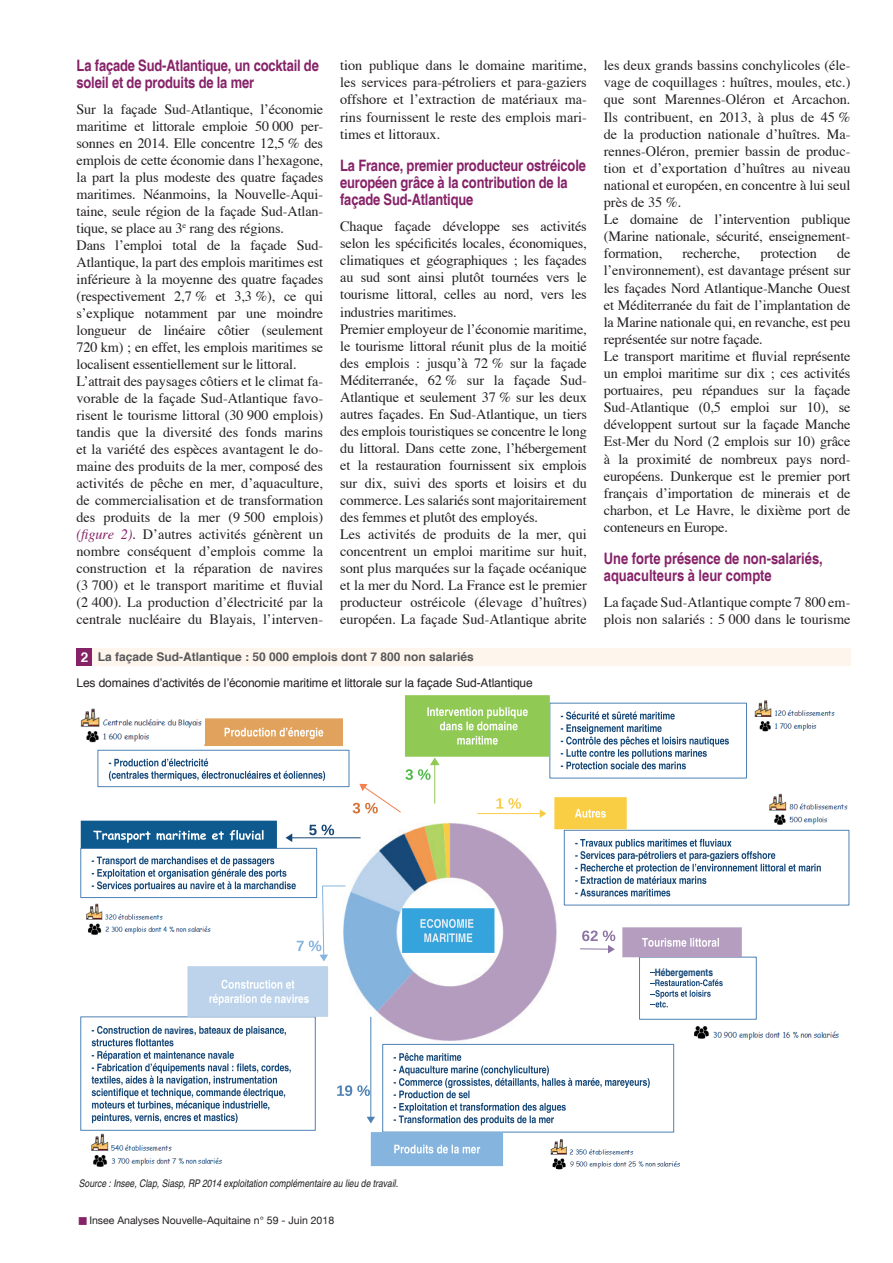
<style>
.page{position:relative;width:893px;height:1263px;background:#fff}
.page>*{position:absolute;margin:0;border:0;box-sizing:border-box;transform-origin:0 0}
.t1{font:700 condensed 15.75px/17.1px "Helvetica";letter-spacing:-.01em;color:#862268}
.t2{font:14.25px/17.1px "Times";letter-spacing:-.01em;color:#231f20}
.t3{font:12px "Helvetica";letter-spacing:-.01em;color:#231f20}
.t4{font:700 12px "Helvetica";color:#57585a}
.t5{font:700 condensed 12px "Helvetica";color:#fff}
.t6{font:italic condensed 10.5px "Helvetica";color:#231f20}
.t7{font:10.5px "Helvetica Neue";color:#231f20}
.t8{font:700 condensed 10.2px "Helvetica";color:#154878}
.s1{font-style:italic;color:#862268}
.s2{font-size:13.5px;color:#fff}
.s3{color:#862268}
</style>
<div class="page">
<div style="left:77px;top:648px;width:773px;height:17px;background:#fef5ed"></div>
<div style="left:77px;top:648px;width:15px;height:17px;background:#862268"></div>
<img style="left:552px;top:1166px;width:128px;height:4px">
<svg style="left:80px;top:695px;width:770px;height:471px"></svg>
<img style="left:85px;top:901px;width:127px;height:34px">
<p class="t1" style="left:77px;top:57px;width:244px">La façade Sud-Atlantique, un cocktail de soleil et de produits de la mer</p>
<p class="t2" style="left:77px;top:100px;width:248px">Sur la façade Sud-Atlantique, l’économie maritime et littorale emploie 50 000 per&shy;sonnes en 2014. Elle concentre 12,5 % des emplois de cette économie dans l’hexagone, la part la plus modeste des quatre façades maritimes. Néanmoins, la Nouvelle-Aqui&shy;taine, seule région de la façade Sud-Atlan&shy;tique, se place au 3<sup>e</sup> rang des régions.<br>Dans l’emploi total de la façade Sud-Atlantique, la part des emplois maritimes est inférieure à la moyenne des quatre façades (respectivement 2,7 % et 3,3 %), ce qui s’explique notamment par une moindre longueur de linéaire côtier (seulement 720 km) ; en effet, les emplois maritimes se localisent essentiellement sur le littoral.<br>L’attrait des paysages côtiers et le climat fa&shy;vorable de la façade Sud-Atlantique favo&shy;risent le tourisme littoral (30 900 emplois) tandis que la diversité des fonds marins et la variété des espèces avantagent le do&shy;maine des produits de la mer, composé des activités de pêche en mer, d’aquaculture, de commercialisation et de transformation des produits de la mer (9 500 emplois) <span class="s1">(figure 2)</span>. D’autres activités génèrent un nombre conséquent d’emplois comme la construction et la réparation de navires (3 700) et le transport maritime et fluvial (2 400). La production d’électricité par la centrale nucléaire du Blayais, l’interven-</p>
<p class="t4" style="left:81px;top:647px;width:395px"><span class="s2">2</span> La façade Sud-Atlantique : 50 000 emplois dont 7 800 non salariés</p>
<p class="t3" style="left:77px;top:674px;width:458px">Les domaines d’activités de l’économie maritime et littorale sur la façade Sud-Atlantique</p>
<p class="t2" style="left:340px;top:56px;width:248px;text-align:justify">tion publique dans le domaine maritime, les services para-pétroliers et para-gaziers offshore et l’extraction de matériaux ma&shy;rins fournissent le reste des emplois mari&shy;times et littoraux.</p>
<p class="t1" style="left:340px;top:157px;width:247px">La France, premier producteur ostréicole européen grâce à la contribution de la façade Sud-Atlantique</p>
<p class="t2" style="left:340px;top:216px;width:248px">Chaque façade développe ses activités selon les spécificités locales, économiques, climatiques et géographiques ; les façades au sud sont ainsi plutôt tournées vers le tourisme littoral, celles au nord, vers les industries maritimes.<br>Premier employeur de l’économie maritime, le tourisme littoral réunit plus de la moitié des emplois : jusqu’à 72 % sur la façade Méditerranée, 62 % sur la façade Sud-Atlantique et seulement 37 % sur les deux autres façades. En Sud-Atlantique, un tiers des emplois touristiques se concentre le long du littoral. Dans cette zone, l’hébergement et la restauration fournissent six emplois sur dix, suivi des sports et loisirs et du commerce. Les salariés sont majoritairement des femmes et plutôt des employés.<br>Les activités de produits de la mer, qui concentrent un emploi maritime sur huit, sont plus marquées sur la façade océanique et la mer du Nord. La France est le premier producteur ostréicole (élevage d’huîtres) européen. La façade Sud-Atlantique abrite</p>
<p class="t2" style="left:604px;top:56px;width:248px">les deux grands bassins conchylicoles (éle&shy;vage de coquillages : huîtres, moules, etc.) que sont Marennes-Oléron et Arcachon.<br>Ils contribuent, en 2013, à plus de 45 % de la production nationale d’huîtres. Ma&shy;rennes-Oléron, premier bassin de produc&shy;tion et d’exportation d’huîtres au niveau national et européen, en concentre à lui seul près de 35 %.<br>Le domaine de l’intervention publique (Marine nationale, sécurité, enseignement&shy;formation,</p>
<p class="t2" style="left:604px;top:244px;width:248px;text-indent:233px">de l’environnement), est davantage présent sur les façades Nord Atlantique-Manche Ouest et Méditerranée du fait de l’implantation de la Marine nationale qui, en revanche, est peu représentée sur notre façade.<br>Le transport maritime et fluvial représente un emploi maritime sur dix ; ces activités portuaires, peu répandues sur la façade Sud-Atlantique (0,5 emploi sur 10), se développent surtout sur la façade Manche Est-Mer du Nord (2 emplois sur 10) grâce à la proximité de nombreux pays nord&shy;européens. Dunkerque est le premier port français d’importation de minerais et de charbon, et Le Havre, le dixième port de conteneurs en Europe.</p>
<p class="t1" style="left:604px;top:550px;width:220px">Une forte présence de non-salariés, aquaculteurs à leur compte</p>
<p class="t2" style="left:604px;top:593px;width:248px">La façade Sud-Atlantique compte 7 800 em&shy;plois non salariés : 5 000 dans le tourisme</p>
<p class="t2" style="left:682px;top:244px;width:59px">recherche,</p>
<p class="t2" style="left:760px;top:244px;width:58px">protection</p>
<p class="t8" style="left:164px;top:1024px;width:31px">navires</p>
<p class="t5" style="left:275px;top:991px;width:36px">navires</p>
<p class="t6" style="left:79px;top:1177px;width:321px">Source : Insee, Clap, Siasp, RP 2014 exploitation complémentaire au lieu de travail.</p>
<p class="t7" style="left:78px;top:1213px;width:258px"><span class="s3">■</span>Insee Analyses Nouvelle-Aquitaine n° 59 - Juin 2018</p>
<p class="t8" style="left:655px;top:966px;width:60px">Hébergements</p>
</div>
